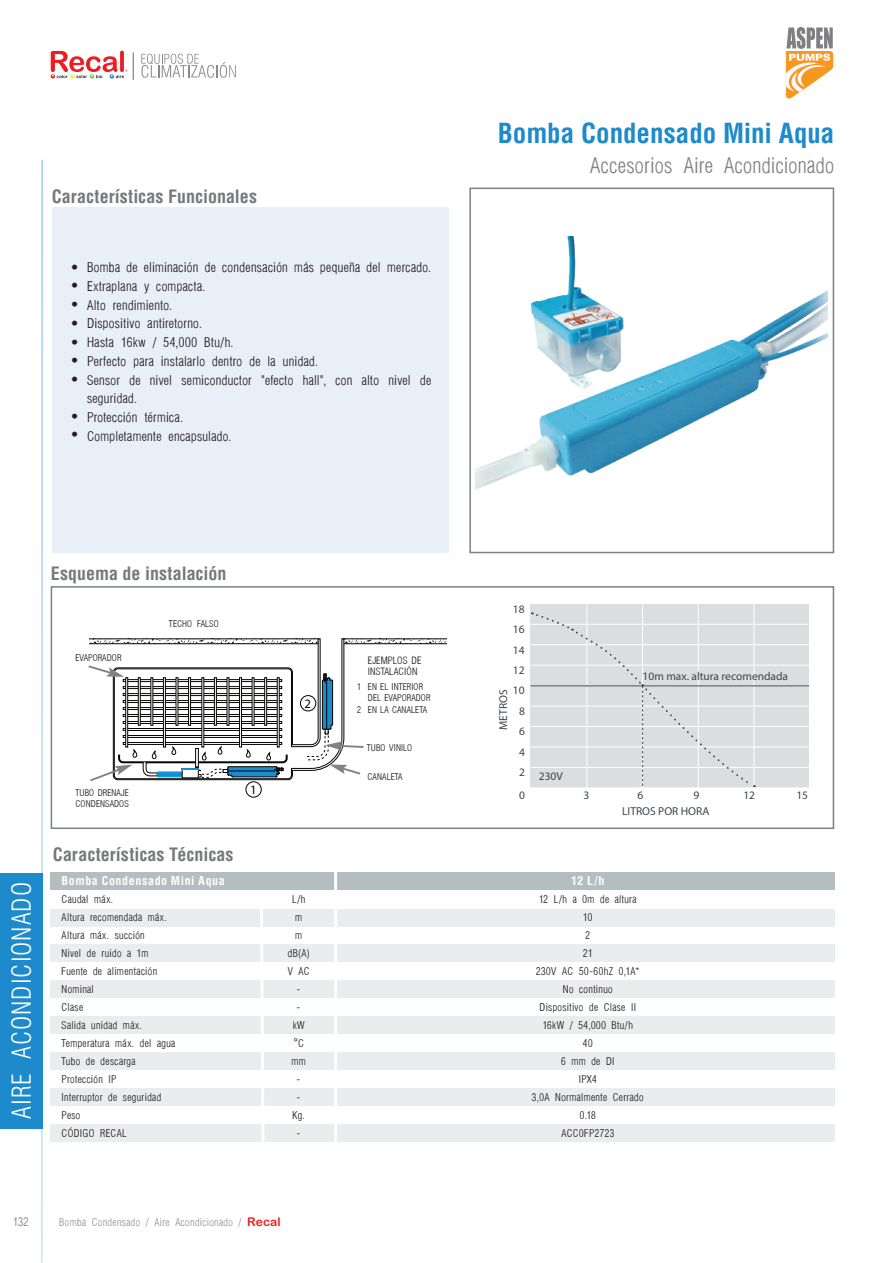
<style>
.page{position:relative;width:893px;height:1263px;background:#fff}
.page>*{position:absolute;margin:0;border:0;box-sizing:border-box;transform-origin:0 0}
.TITULO{font:700 condensed 27px "Helvetica";letter-spacing:-.005em;color:#1d8acb}
.t1{font:300 condensed 25.5px "Helvetica";letter-spacing:.04em;color:#fff}
.TITULO-2{font:300 condensed 24px "Helvetica";color:#808285}
.CARACTERISTICAS{font:700 condensed 18px "Helvetica";color:#76787b}
.PARRAFO{font:300 condensed 15px/18.8px "Helvetica";letter-spacing:.01em;color:#231f20}
.t2{font:300 condensed 13.5px "Helvetica";color:#808285}
.t3{font:700 12.75px "Helvetica";color:#040503}
.CUADRO{font:300 condensed 12px "Helvetica";letter-spacing:.02em;color:#231f20}
.CUADRO_INFO{font:300 condensed 12px "Helvetica";letter-spacing:.02em;color:#231f20}
.t4{font:300 condensed 12px "Helvetica";letter-spacing:.015em;color:#939598}
.MEDIDAS_CENTRADO{font:700 condensed 12px "Helvetica";letter-spacing:.05em;color:#fff}
.CUADRO-2{font:12px "Arial";color:#231f20}
.t5{font:11.4px/20.4px "Frutiger LT Pro";color:#40444e}
.t6{font:300 condensed 11.4px/11.4px "Helvetica";color:#231f20}
.t7{font:300 condensed 10.35px/11.4px "Helvetica";color:#231f20}
.s1{font-family:"Helvetica";font-weight:300;font-stretch:condensed}
.s2{font-family:"Arial Rounded MT Bold";font-weight:400;font-stretch:normal;color:#ee1d23}
</style>
<div class="page">
<svg style="left:141px;top:54px;width:95px;height:24px"></svg>
<svg style="left:51px;top:51px;width:83px;height:29px"></svg>
<div style="left:51px;top:586px;width:783px;height:243px;border:2px solid #7c8088"></div>
<div style="left:469px;top:188px;width:365px;height:365px;border:2px solid #7c8088"></div>
<hr style="left:42px;top:160px;width:1px;height:1103px;background:#1d8acb">
<div style="left:0;top:873px;width:42px;height:255px;background:#1d8acb"></div>
<svg style="left:785px;top:27px;width:48px;height:71px"></svg>
<div style="left:51px;top:1125px;width:784px;height:17px;background:#eaeded"></div>
<div style="left:52px;top:207px;width:397px;height:346px;background:#e8eff8"></div>
<div style="left:51px;top:1016px;width:784px;height:18px;background:#eaeded"></div>
<div style="left:51px;top:1052px;width:784px;height:18px;background:#eaeded"></div>
<div style="left:51px;top:1088px;width:784px;height:18px;background:#eaeded"></div>
<div style="left:51px;top:872px;width:784px;height:18px;background:#b4bdc0"></div>
<div style="left:51px;top:909px;width:784px;height:18px;background:#eaeded"></div>
<div style="left:51px;top:944px;width:784px;height:18px;background:#eaeded"></div>
<div style="left:51px;top:980px;width:784px;height:18px;background:#eaeded"></div>
<hr style="left:334px;top:863px;width:3px;height:281px;background:#fff">
<svg style="left:258px;top:909px;width:8px;height:233px"></svg>
<img style="left:475px;top:236px;width:352px;height:254px">
<div style="left:246px;top:781px;width:16px;height:16px;border:1px solid #040503;border-radius:50%"></div>
<svg style="left:88px;top:638px;width:359px;height:145px"></svg>
<div style="left:531px;top:604px;width:278px;height:183px;background:#dcdddf"></div>
<hr style="left:698px;top:604px;width:1px;height:183px;background:#fff">
<hr style="left:642px;top:604px;width:1px;height:183px;background:#fff">
<hr style="left:586px;top:604px;width:1px;height:183px;background:#fff">
<hr style="left:531px;top:624px;width:278px;height:1px;background:#fff">
<hr style="left:531px;top:665px;width:278px;height:1px;background:#fff">
<hr style="left:531px;top:726px;width:278px;height:1px;background:#fff">
<hr style="left:531px;top:767px;width:278px;height:1px;background:#fff">
<hr style="left:531px;top:746px;width:278px;height:1px;background:#fff">
<hr style="left:531px;top:706px;width:278px;height:1px;background:#fff">
<hr style="left:531px;top:644px;width:278px;height:1px;background:#fff">
<hr style="left:753px;top:604px;width:1px;height:183px;background:#fff">
<hr style="left:531px;top:685px;width:278px;height:1px;background:#40444e">
<svg style="left:532px;top:612px;width:223px;height:175px"></svg>
<p class="CARACTERISTICAS" style="left:52px;top:185px;width:207px">Características Funcionales</p>
<p class="PARRAFO" style="left:71px;top:257px;width:10px">∙</p>
<p class="PARRAFO" style="left:71px;top:276px;width:10px">∙</p>
<p class="PARRAFO" style="left:71px;top:295px;width:10px">∙</p>
<p class="PARRAFO" style="left:71px;top:313px;width:10px">∙</p>
<p class="PARRAFO" style="left:71px;top:332px;width:10px">∙</p>
<p class="PARRAFO" style="left:71px;top:351px;width:10px">∙</p>
<p class="PARRAFO" style="left:71px;top:370px;width:10px">∙</p>
<p class="PARRAFO" style="left:71px;top:406px;width:10px">∙</p>
<p class="PARRAFO" style="left:71px;top:425px;width:10px">∙</p>
<p class="PARRAFO" style="left:87px;top:258px;width:346px">Bomba de eliminación de condensación más pequeña del mercado.</p>
<p class="PARRAFO" style="left:87px;top:276px;width:120px">Extraplana y compacta.</p>
<p class="PARRAFO" style="left:87px;top:295px;width:87px">Alto rendimiento.</p>
<p class="PARRAFO" style="left:87px;top:314px;width:117px">Dispositivo antiretorno.</p>
<p class="PARRAFO" style="left:87px;top:333px;width:148px">Hasta 16kw / 54,000 Btu/h.</p>
<p class="PARRAFO" style="left:87px;top:351px;width:233px">Perfecto para instalarlo dentro de la unidad.</p>
<p class="PARRAFO" style="left:87px;top:370px;width:346px">Sensor de nivel semiconductor "efecto hall”, con alto nivel de seguridad.</p>
<p class="PARRAFO" style="left:87px;top:408px;width:98px">Protección térmica.</p>
<p class="PARRAFO" style="left:87px;top:426px;width:146px">Completamente encapsulado.</p>
<p class="CARACTERISTICAS" style="left:51px;top:562px;width:177px">Esquema de instalación</p>
<p class="t7" style="left:76px;top:652px;width:48px">EVAPORADOR</p>
<p class="t7" style="left:169px;top:618px;width:51px">TECHO FALSO</p>
<h2 class="t1" style="left:6px;top:1119px;width:238px;rotate:-90deg">AIRE ACONDICIONADO</h2>
<p class="t7" style="left:76px;top:787px;width:55px">TUBO DRENAJE<br>CONDENSADOS</p>
<p class="CARACTERISTICAS" style="left:53px;top:843px;width:182px">Características Técnicas</p>
<p class="MEDIDAS_CENTRADO" style="left:62px;top:873px;width:165px">Bomba Condensado Mini Aqua</p>
<p class="CUADRO" style="left:62px;top:893px;width:53px">Caudal máx.</p>
<p class="CUADRO" style="left:62px;top:911px;width:107px">Altura recomendada máx.</p>
<p class="CUADRO" style="left:62px;top:929px;width:85px">Altura máx. succión</p>
<p class="CUADRO" style="left:62px;top:947px;width:89px">Nivel de ruido a 1m</p>
<p class="CUADRO" style="left:62px;top:965px;width:97px">Fuente de alimentación</p>
<p class="CUADRO" style="left:62px;top:983px;width:34px">Nominal</p>
<p class="CUADRO" style="left:62px;top:1001px;width:23px">Clase</p>
<p class="CUADRO" style="left:62px;top:1019px;width:82px">Salida unidad máx.</p>
<p class="CUADRO" style="left:62px;top:1037px;width:115px">Temperatura máx. del agua</p>
<p class="CUADRO" style="left:62px;top:1055px;width:76px">Tubo de descarga</p>
<p class="CUADRO" style="left:62px;top:1073px;width:56px">Protección IP</p>
<p class="CUADRO" style="left:62px;top:1091px;width:101px">Interruptor de seguridad</p>
<p class="CUADRO" style="left:62px;top:1109px;width:21px">Peso</p>
<p class="CUADRO" style="left:62px;top:1127px;width:67px">CÓDIGO RECAL</p>
<p class="t3" style="left:250px;top:782px;width:8px">1</p>
<p class="t3" style="left:305px;top:695px;width:8px">2</p>
<p class="CUADRO" style="left:292px;top:892px;width:15px">L/h</p>
<p class="CUADRO" style="left:295px;top:910px;width:9px">m</p>
<p class="CUADRO" style="left:295px;top:928px;width:9px">m</p>
<p class="CUADRO" style="left:288px;top:946px;width:24px">dB(A)</p>
<p class="CUADRO" style="left:288px;top:964px;width:24px">V AC</p>
<p class="CUADRO" style="left:297px;top:982px;width:5px">-</p>
<p class="CUADRO" style="left:297px;top:1000px;width:5px">-</p>
<p class="CUADRO" style="left:293px;top:1018px;width:14px">kW</p>
<p class="CUADRO-2" style="left:293px;top:1034px;width:12px">°<span class="s1">C</span></p>
<p class="CUADRO" style="left:292px;top:1054px;width:16px">mm</p>
<p class="CUADRO" style="left:297px;top:1072px;width:5px">-</p>
<p class="CUADRO" style="left:297px;top:1090px;width:5px">-</p>
<p class="CUADRO" style="left:292px;top:1108px;width:14px">Kg.</p>
<p class="CUADRO" style="left:297px;top:1126px;width:5px">-</p>
<p class="t2" style="left:13px;top:1214px;width:17px">132</p>
<p class="t4" style="left:59px;top:1215px;width:223px">Bomba Condensado / Aire Acondicionado / <span class="s2">Recal</span></p>
<p class="t6" style="left:368px;top:654px;width:55px">EJEMPLOS DE<br>INSTALACIÓN</p>
<p class="t7" style="left:357px;top:681px;width:67px">1 EN EL INTERIOR</p>
<p class="t7" style="left:368px;top:692px;width:64px">DEL EVAPORADOR</p>
<p class="t7" style="left:357px;top:703px;width:72px">2 EN LA CANALETA</p>
<p class="t7" style="left:367px;top:742px;width:47px">TUBO VINILO</p>
<p class="t7" style="left:367px;top:771px;width:37px">CANALETA</p>
<p class="TITULO" style="left:498px;top:116px;width:338px">Bomba Condensado Mini Aqua</p>
<p class="TITULO-2" style="left:590px;top:152px;width:246px">Accesorios Aire Acondicionado</p>
<p class="t5" style="left:513px;top:598px;width:13px">18</p>
<p class="t5" style="left:513px;top:619px;width:13px">16</p>
<p class="t5" style="left:513px;top:639px;width:13px">14</p>
<p class="t5" style="left:513px;top:660px;width:13px">12<br>10</p>
<p class="t5" style="left:493px;top:730px;width:42px;rotate:-90deg">METROS</p>
<p class="t5" style="left:519px;top:701px;width:7px">8</p>
<p class="t5" style="left:519px;top:721px;width:7px">6</p>
<p class="t5" style="left:519px;top:742px;width:7px">4</p>
<p class="t5" style="left:519px;top:762px;width:7px">2</p>
<p class="t5" style="left:539px;top:765px;width:26px">230V</p>
<p class="t5" style="left:643px;top:666px;width:147px">10m max. altura recomendada</p>
<p class="t5" style="left:519px;top:785px;width:7px">0</p>
<p class="t5" style="left:583px;top:785px;width:7px">3</p>
<p class="t5" style="left:638px;top:785px;width:7px">6</p>
<p class="t5" style="left:693px;top:785px;width:7px">9</p>
<p class="t5" style="left:743px;top:785px;width:13px">12</p>
<p class="t5" style="left:796px;top:785px;width:13px">15</p>
<p class="t5" style="left:622px;top:801px;width:89px">LITROS POR HORA</p>
<p class="MEDIDAS_CENTRADO" style="left:571px;top:873px;width:35px">12 L/h</p>
<p class="CUADRO_INFO" style="left:539px;top:893px;width:99px">12 L/h a 0m de altura</p>
<p class="CUADRO_INFO" style="left:583px;top:911px;width:11px">10</p>
<p class="CUADRO_INFO" style="left:585px;top:929px;width:6px">2</p>
<p class="CUADRO_INFO" style="left:583px;top:947px;width:11px">21</p>
<p class="CUADRO_INFO" style="left:536px;top:965px;width:105px">230V AC 50-60hZ 0,1A*</p>
<p class="CUADRO_INFO" style="left:563px;top:983px;width:52px">No continuo</p>
<p class="CUADRO_INFO" style="left:540px;top:1001px;width:98px">Dispositivo de Clase II</p>
<p class="CUADRO_INFO" style="left:543px;top:1019px;width:92px">16kW / 54,000 Btu/h</p>
<p class="CUADRO_INFO" style="left:583px;top:1037px;width:11px">40</p>
<p class="CUADRO_INFO" style="left:561px;top:1055px;width:55px">6 mm de DI</p>
<p class="CUADRO_INFO" style="left:579px;top:1073px;width:20px">IPX4</p>
<p class="CUADRO_INFO" style="left:532px;top:1091px;width:113px">3,0A Normalmente Cerrado</p>
<p class="CUADRO_INFO" style="left:580px;top:1109px;width:18px">0.18</p>
<p class="CUADRO_INFO" style="left:561px;top:1127px;width:55px">ACC0FP2723</p>
</div>
